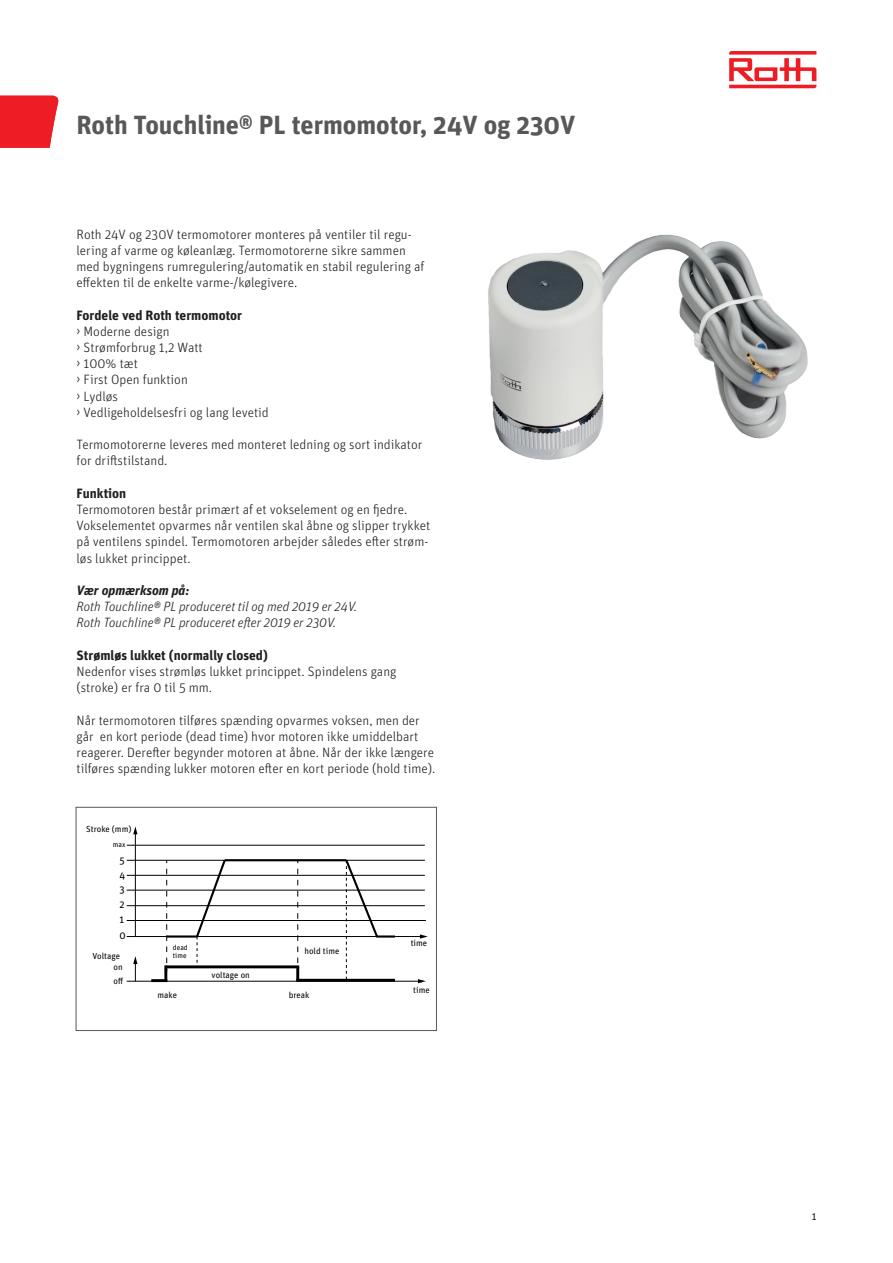
<style>
.page{position:relative;width:893px;height:1263px;background:#fff}
.page>*{position:absolute;margin:0;border:0;box-sizing:border-box;transform-origin:0 0}
.t1{font:700 26.25px "Unit OT";letter-spacing:-.005em;color:#57585a}
.t2{font:300 13.5px/16.2px "Unit OT";color:#231f20}
.t3{font:italic 300 13.5px "Unit OT";color:#231f20}
.t4{font:700 13.5px "Unit OT";color:#231f20}
.t5{font:italic 700 13.5px "Unit OT";color:#231f20}
.t6{font:10.5px "Unit OT";color:#231f20}
.t7{font:10.2px/14.5px "Unit OT";color:#000001;text-align:justify}
.t8{font:8.7px/14.5px "Unit OT";color:#000001}
.t9{font:7.2px/8.7px "Unit OT";color:#000001}
</style>
<div class="page">
<svg style="left:729px;top:51px;width:87px;height:37px"></svg>
<svg style="left:0;top:96px;width:59px;height:52px;background:#ef2f34"></svg>
<img style="left:488px;top:234px;width:320px;height:226px">
<hr style="left:135px;top:833px;width:1px;height:103px;background:#000001">
<svg style="left:133px;top:826px;width:4px;height:8px"></svg>
<hr style="left:127px;top:936px;width:294px;height:1px;background:#000001">
<svg style="left:420px;top:934px;width:8px;height:5px"></svg>
<hr style="left:127px;top:860px;width:298px;height:1px;background:#000001">
<hr style="left:127px;top:845px;width:298px;height:1px;background:#000001">
<hr style="left:127px;top:875px;width:298px;height:1px;background:#000001">
<hr style="left:127px;top:890px;width:298px;height:1px;background:#000001">
<hr style="left:127px;top:905px;width:298px;height:1px;background:#000001">
<hr style="left:127px;top:920px;width:299px;height:1px;background:#000001">
<hr style="left:127px;top:981px;width:292px;height:1px;background:#000001">
<svg style="left:418px;top:979px;width:8px;height:4px"></svg>
<svg style="left:133px;top:956px;width:4px;height:25px"></svg>
<svg style="left:166px;top:869px;width:1px;height:95px"></svg>
<svg style="left:297px;top:869px;width:1px;height:95px"></svg>
<hr style="left:167px;top:935px;width:30px;height:2px;background:#000001">
<svg style="left:194px;top:859px;width:33px;height:104px"></svg>
<hr style="left:225px;top:859px;width:121px;height:2px;background:#000001">
<svg style="left:344px;top:859px;width:51px;height:120px"></svg>
<hr style="left:151px;top:979px;width:16px;height:3px;background:#000001">
<hr style="left:164px;top:965px;width:3px;height:17px;background:#000001">
<hr style="left:166px;top:965px;width:133px;height:3px;background:#000001">
<hr style="left:296px;top:967px;width:3px;height:14px;background:#000001">
<hr style="left:296px;top:979px;width:99px;height:3px;background:#000001">
<div style="left:76px;top:807px;width:361px;height:224px;border:1px solid #57585a"></div>
<p class="t1" style="left:77px;top:107px;width:500px">Roth Touchline® PL termomotor, 24V og 230V</p>
<p class="t2" style="left:77px;top:226px;width:349px">Roth 24V og 230V termomotorer monteres på ventiler til regu&shy;lering af varme og køleanlæg. Termomotorerne sikre sammen med bygningens rumregulering/automatik en stabil regulering af effekten til de enkelte varme-/kølegivere.</p>
<p class="t4" style="left:77px;top:306px;width:167px">Fordele ved Roth termomotor</p>
<p class="t2" style="left:77px;top:323px;width:95px">› Moderne design</p>
<p class="t2" style="left:77px;top:339px;width:128px">› Strømforbrug 1,2 Watt</p>
<p class="t2" style="left:77px;top:356px;width:63px">› 100% tæt</p>
<p class="t2" style="left:77px;top:372px;width:113px">› First Open funktion</p>
<p class="t2" style="left:77px;top:388px;width:43px">› Lydløs</p>
<p class="t2" style="left:77px;top:404px;width:194px">› Vedligeholdelsesfri og lang levetid</p>
<p class="t2" style="left:77px;top:437px;width:347px">Termomotorerne leveres med monteret ledning og sort indikator for driftstilstand.</p>
<p class="t4" style="left:77px;top:484px;width:51px">Funktion</p>
<p class="t2" style="left:77px;top:501px;width:332px">Termomotoren består primært af et vokselement og en fjedre.</p>
<p class="t2" style="left:77px;top:518px;width:355px">Vokselementet opvarmes når ventilen skal åbne og slipper trykket på ventilens spindel. Termomotoren arbejder således efter strøm&shy;løs lukket princippet.</p>
<p class="t5" style="left:77px;top:582px;width:115px">Vær opmærksom på:</p>
<p class="t3" style="left:77px;top:599px;width:282px">Roth Touchline® PL produceret til og med 2019 er 24V.</p>
<p class="t3" style="left:77px;top:615px;width:261px">Roth Touchline® PL produceret efter 2019 er 230V.</p>
<p class="t4" style="left:77px;top:646px;width:193px">Strømløs lukket (normally closed)</p>
<p class="t2" style="left:77px;top:663px;width:321px">Nedenfor vises strømløs lukket princippet. Spindelens gang (stroke) er fra 0 til 5 mm.</p>
<p class="t2" style="left:77px;top:712px;width:360px">Når termomotoren tilføres spænding opvarmes voksen, men der går en kort periode (dead time) hvor motoren ikke umiddelbart reagerer. Derefter begynder motoren at åbne. Når der ikke længere tilføres spænding lukker motoren efter en kort periode (hold time).</p>
<p class="t8" style="left:86px;top:822px;width:47px">Stroke (mm)</p>
<p class="t9" style="left:113px;top:840px;width:14px">max</p>
<p class="t7" style="left:120px;top:853px;width:7px">5<br>4<br>3<br>2<br>1</p>
<p class="t7" style="left:120px;top:927px;width:8px">0</p>
<p class="t8" style="left:114px;top:959px;width:11px">on o</p>
<p class="t8" style="left:93px;top:948px;width:29px">Voltage</p>
<p class="t9" style="left:173px;top:942px;width:17px">dead time</p>
<p class="t8" style="left:158px;top:987px;width:21px">make</p>
<p class="t8" style="left:212px;top:967px;width:40px">voltage on</p>
<p class="t8" style="left:304px;top:944px;width:36px">hold time</p>
<p class="t8" style="left:289px;top:987px;width:22px">break</p>
<p class="t8" style="left:411px;top:936px;width:18px">time</p>
<p class="t8" style="left:413px;top:982px;width:18px">time</p>
<p class="t6" style="left:812px;top:1210px;width:6px">1</p>
</div>
